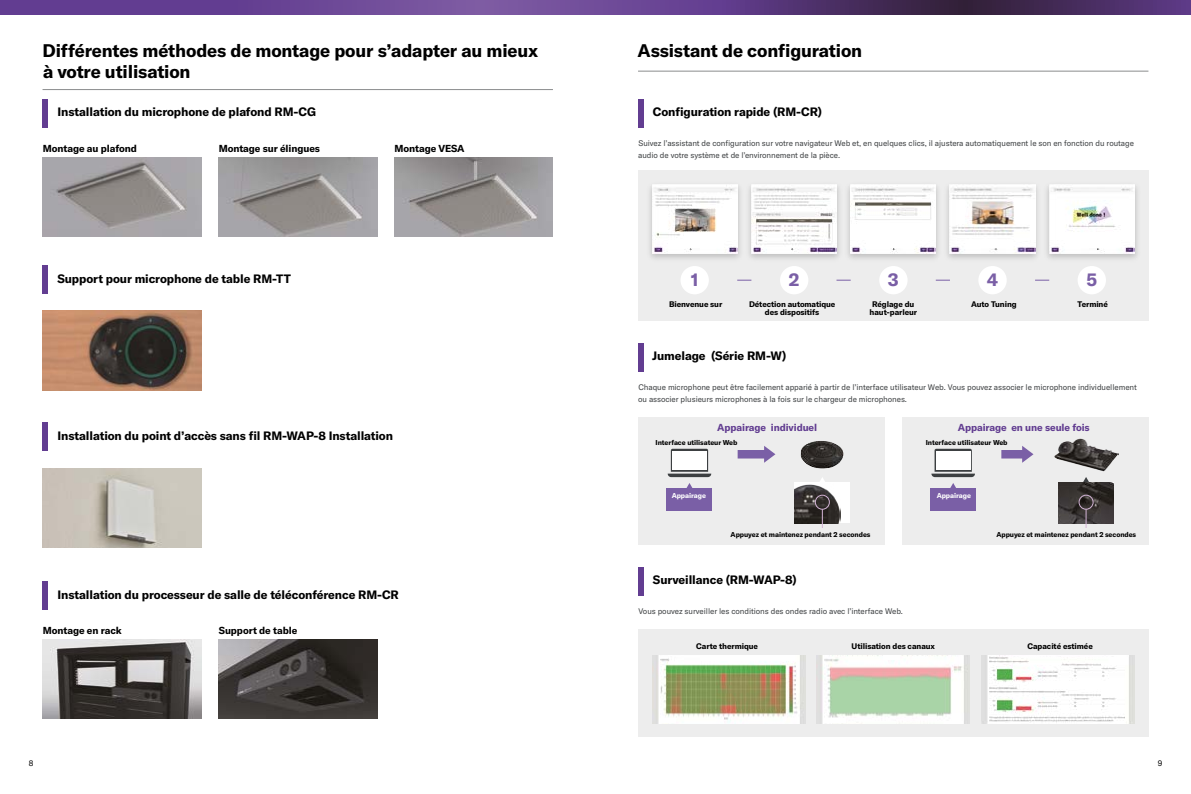
<style>
.page{position:relative;width:1191px;height:794px;background:#fff}
.page>*{position:absolute;margin:0;border:0;box-sizing:border-box;transform-origin:0 0}
.t1{font:700 18px/21.6px "GT America Y";letter-spacing:-.01em;color:#000}
.t2{font:700 18px "GT America Y";color:#7a5fa6}
.t3{font:700 12px "GT America Y";letter-spacing:-.01em;color:#000}
.t4{font:700 10px "GT America Y";letter-spacing:-.01em;color:#000}
.t5{font:700 10px "GT America Y";letter-spacing:-.01em;color:#623d91}
.t6{font:8px/12px "GT America Y";letter-spacing:-.01em;color:#3c3f41}
.t7{font:700 8px/8px "GT America Y";letter-spacing:-.01em;color:#000;text-align:center}
.t8{font:8px "GT America Y";color:#000}
.t9{font:8px "GT America Y";color:#000}
.t10{font:700 7px "GT America Y";letter-spacing:-.01em;color:#000}
.t11{font:700 7px "GT America Y";letter-spacing:-.01em;color:#fff}
</style>
<div class="page">
<img style="left:43px;top:157px;width:158px;height:80px">
<img style="left:218px;top:157px;width:159px;height:80px">
<img style="left:394px;top:157px;width:159px;height:80px">
<img style="left:43px;top:311px;width:158px;height:79px">
<img style="left:43px;top:468px;width:158px;height:80px">
<img style="left:43px;top:639px;width:158px;height:80px">
<img style="left:218px;top:639px;width:159px;height:80px">
<div style="left:638px;top:170px;width:510px;height:150px;background:#ededed"></div>
<svg style="left:737px;top:280px;width:14px;height:1px"></svg>
<svg style="left:836px;top:280px;width:14px;height:1px"></svg>
<svg style="left:935px;top:280px;width:15px;height:1px"></svg>
<svg style="left:1035px;top:280px;width:14px;height:1px"></svg>
<div style="left:680px;top:266px;width:29px;height:28px;background:#fff;border-radius:50%"></div>
<div style="left:780px;top:266px;width:28px;height:28px;background:#fff;border-radius:50%"></div>
<div style="left:879px;top:266px;width:28px;height:28px;background:#fff;border-radius:50%"></div>
<div style="left:978px;top:266px;width:28px;height:28px;background:#fff;border-radius:50%"></div>
<div style="left:1077px;top:266px;width:29px;height:28px;background:#fff;border-radius:50%"></div>
<img style="left:649px;top:184px;width:91px;height:75px">
<img style="left:652px;top:184px;width:85px;height:69px">
<img style="left:749px;top:184px;width:91px;height:75px">
<img style="left:751px;top:184px;width:85px;height:69px">
<img style="left:847px;top:186px;width:91px;height:73px">
<img style="left:850px;top:184px;width:86px;height:69px">
<img style="left:947px;top:184px;width:91px;height:75px">
<img style="left:950px;top:184px;width:85px;height:69px">
<img style="left:1046px;top:184px;width:92px;height:75px">
<img style="left:1049px;top:184px;width:85px;height:69px">
<div style="left:638px;top:417px;width:246px;height:127px;background:#ededed"></div>
<svg style="left:667px;top:449px;width:44px;height:28px"></svg>
<div style="left:672px;top:451px;width:34px;height:18px;background:#fff"></div>
<div style="left:667px;top:488px;width:45px;height:23px;background:#7a5fa6"></div>
<svg style="left:686px;top:483px;width:7px;height:5px"></svg>
<svg style="left:820px;top:478px;width:5px;height:4px"></svg>
<svg style="left:737px;top:446px;width:38px;height:17px"></svg>
<div style="left:794px;top:482px;width:56px;height:41px;background:#fff"></div>
<img style="left:794px;top:484px;width:46px;height:39px">
<img style="left:801px;top:441px;width:43px;height:27px">
<div style="left:815px;top:495px;width:15px;height:15px;border:1px solid #d3b4d6;border-radius:50%"></div>
<svg style="left:822px;top:509px;width:1px;height:19px"></svg>
<div style="left:901px;top:417px;width:247px;height:127px;background:#ededed"></div>
<img style="left:1054px;top:438px;width:64px;height:33px">
<svg style="left:931px;top:449px;width:44px;height:28px"></svg>
<div style="left:936px;top:451px;width:34px;height:18px;background:#fff"></div>
<div style="left:930px;top:488px;width:46px;height:23px;background:#7a5fa6"></div>
<svg style="left:950px;top:483px;width:6px;height:5px"></svg>
<svg style="left:1083px;top:477px;width:6px;height:5px"></svg>
<svg style="left:1001px;top:446px;width:32px;height:17px"></svg>
<img style="left:1058px;top:482px;width:56px;height:41px">
<div style="left:1078px;top:495px;width:15px;height:15px;border:1px solid #d3b4d6;border-radius:50%"></div>
<svg style="left:1085px;top:509px;width:1px;height:19px"></svg>
<div style="left:638px;top:629px;width:510px;height:108px;background:#ededed"></div>
<img style="left:652px;top:655px;width:153px;height:68px">
<img style="left:816px;top:655px;width:153px;height:68px">
<img style="left:981px;top:655px;width:153px;height:68px">
<hr style="left:659px;top:718px;width:17px;height:4px;background:#fff">
<hr style="left:824px;top:718px;width:22px;height:4px;background:#fff">
<hr style="left:883px;top:655px;width:16px;height:4px;background:#fff">
<div style="left:638px;top:99px;width:5px;height:29px;background:#623d91"></div>
<div style="left:638px;top:343px;width:5px;height:28px;background:#623d91"></div>
<div style="left:638px;top:567px;width:5px;height:28px;background:#623d91"></div>
<svg style="left:0;top:0;width:1191px;height:14px;background:#5d3d81"></svg>
<div style="left:43px;top:99px;width:5px;height:29px;background:#623d91"></div>
<div style="left:43px;top:265px;width:5px;height:29px;background:#623d91"></div>
<div style="left:43px;top:422px;width:5px;height:29px;background:#623d91"></div>
<div style="left:43px;top:581px;width:5px;height:29px;background:#623d91"></div>
<hr style="left:43px;top:89px;width:510px;height:1px;background:#3c3f41">
<hr style="left:638px;top:71px;width:510px;height:1px;background:#3c3f41">
<h1 class="t1" style="left:43px;top:39px;width:497px">Différentes méthodes de montage pour s’adapter au mieux à votre utilisation</h1>
<h1 class="t1" style="left:637px;top:39px;width:226px">Assistant de configuration</h1>
<h2 class="t3" style="left:57px;top:105px;width:260px">Installation du microphone de plafond RM-CG</h2>
<h2 class="t3" style="left:653px;top:105px;width:171px">Configuration rapide (RM-CR)</h2>
<p class="t4" style="left:43px;top:142px;width:95px">Montage au plafond</p>
<p class="t4" style="left:219px;top:142px;width:103px">Montage sur élingues</p>
<p class="t4" style="left:394px;top:142px;width:72px">Montage VESA</p>
<h2 class="t3" style="left:57px;top:271px;width:235px">Support pour microphone de table RM-TT</h2>
<h2 class="t3" style="left:57px;top:428px;width:337px">Installation du point d’accès sans fil RM-WAP-8 Installation</h2>
<h2 class="t3" style="left:57px;top:587px;width:343px">Installation du processeur de salle de téléconférence RM-CR</h2>
<p class="t4" style="left:43px;top:624px;width:80px">Montage en rack</p>
<p class="t4" style="left:219px;top:624px;width:80px">Support de table</p>
<p class="t6" style="left:638px;top:137px;width:497px">Suivez l’assistant de configuration sur votre navigateur Web et, en quelques clics, il ajustera automatiquement le son en fonction du routage audio de votre système et de l’environnement de la pièce.</p>
<h1 class="t2" style="left:690px;top:268px;width:9px">1</h1>
<h1 class="t2" style="left:789px;top:268px;width:12px">2</h1>
<h1 class="t2" style="left:888px;top:268px;width:12px">3</h1>
<h1 class="t2" style="left:986px;top:269px;width:13px">4</h1>
<h1 class="t2" style="left:1086px;top:269px;width:12px">5</h1>
<p class="t7" style="left:669px;top:300px;width:55px">Bienvenue sur</p>
<p class="t7" style="left:749px;top:300px;width:88px">Détection automatique des dispositifs</p>
<p class="t7" style="left:869px;top:300px;width:49px">Réglage du haut-parleur</p>
<p class="t7" style="left:971px;top:300px;width:47px">Auto Tuning</p>
<p class="t7" style="left:1077px;top:300px;width:32px">Terminé</p>
<h2 class="t3" style="left:652px;top:349px;width:136px">Jumelage (Série RM-W)</h2>
<p class="t6" style="left:638px;top:381px;width:500px">Chaque microphone peut être facilement apparié à partir de l’interface utilisateur Web. Vous pouvez associer le microphone individuellement ou associer plusieurs microphones à la fois sur le chargeur de microphones.</p>
<p class="t5" style="left:717px;top:421px;width:101px">Appairage individuel</p>
<p class="t5" style="left:957px;top:421px;width:133px">Appairage en une seule fois</p>
<p class="t10" style="left:655px;top:438px;width:83px">Interface utilisateur Web</p>
<p class="t10" style="left:925px;top:438px;width:83px">Interface utilisateur Web</p>
<p class="t11" style="left:671px;top:491px;width:36px">Appairage</p>
<p class="t11" style="left:936px;top:491px;width:36px">Appairage</p>
<p class="t10" style="left:730px;top:530px;width:141px">Appuyez et maintenez pendant 2 secondes</p>
<p class="t10" style="left:996px;top:530px;width:141px">Appuyez et maintenez pendant 2 secondes</p>
<h2 class="t3" style="left:653px;top:572px;width:145px">Surveillance (RM-WAP-8)</h2>
<p class="t6" style="left:638px;top:605px;width:266px">Vous pouvez surveiller les conditions des ondes radio avec l’interface Web.</p>
<p class="t7" style="left:696px;top:642px;width:63px">Carte thermique</p>
<p class="t7" style="left:851px;top:642px;width:85px">Utilisation des canaux</p>
<p class="t7" style="left:1027px;top:642px;width:67px">Capacité estimée</p>
<p class="t8" style="left:29px;top:758px;width:6px">8</p>
<p class="t9" style="left:1157px;top:758px;width:6px">9</p>
</div>
